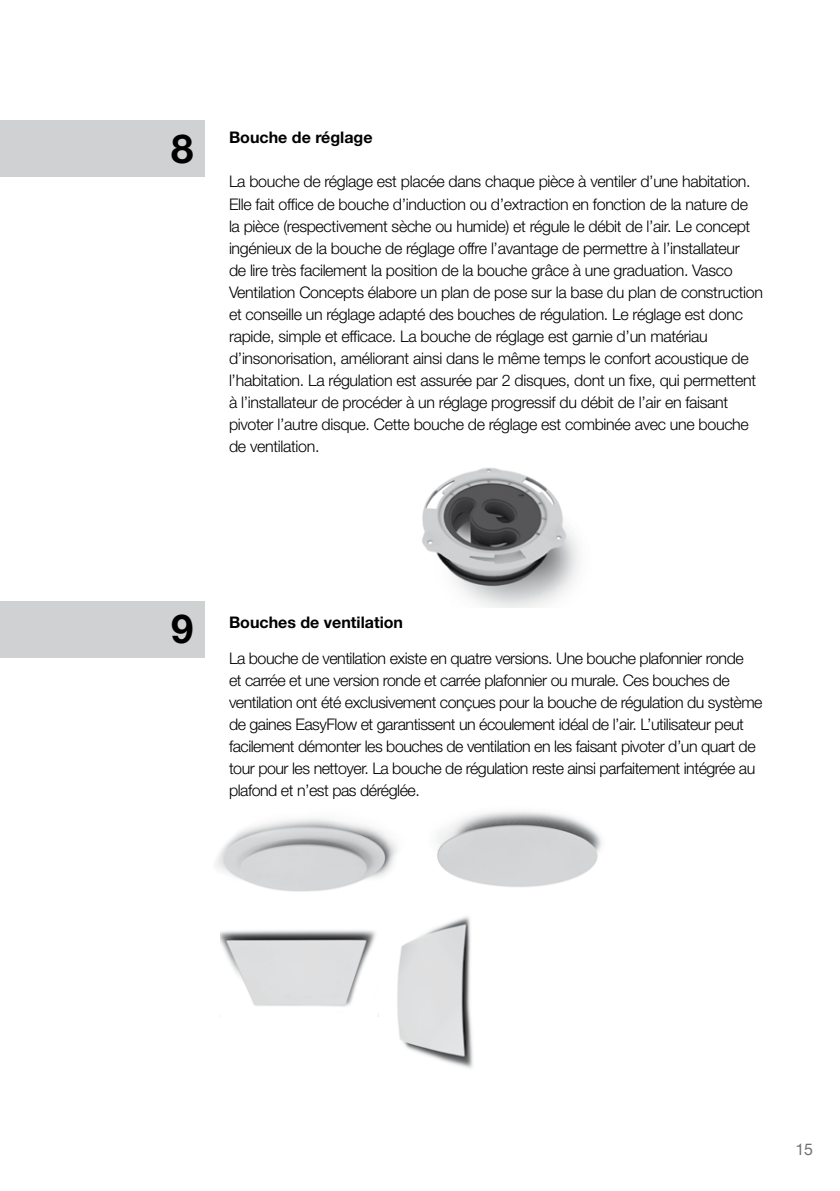
<style>
.page{position:relative;width:840px;height:1191px;background:#fff}
.page>*{position:absolute;margin:0;border:0;box-sizing:border-box;transform-origin:0 0}
.t1{font:700 40px "Helvetica Neue LT Std";color:#000}
.t2{font:300 16px/22px "Helvetica Neue LT Std";letter-spacing:-.02em;color:#000}
.t3{font:700 16px "Helvetica Neue LT Std";color:#000}
.t4{font:16px "Helvetica Neue";color:#707172}
</style>
<div class="page">
<div style="left:1px;top:120px;width:204px;height:57px;background:#d0d1d2"></div>
<div style="left:1px;top:600px;width:204px;height:57px;background:#d0d1d2"></div>
<img style="left:422px;top:468px;width:157px;height:140px">
<img style="left:437px;top:811px;width:165px;height:76px">
<img style="left:215px;top:818px;width:182px;height:74px">
<img style="left:220px;top:930px;width:156px;height:87px">
<img style="left:397px;top:916px;width:76px;height:152px">
<h1 class="t1" style="left:171px;top:124px;width:24px">8</h1>
<p class="t3" style="left:229px;top:128px;width:145px">Bouche de réglage</p>
<p class="t2" style="left:229px;top:170px;width:535px">La bouche de réglage est placée dans chaque pièce à ventiler d’une habitation.<br>Elle fait office de bouche d’induction ou d’extraction en fonction de la nature de la pièce (respectivement sèche ou humide) et régule le débit de l’air. Le concept ingénieux de la bouche de réglage offre l’avantage de permettre à l’installateur<br>de lire très facilement la position de la bouche grâce à une graduation. Vasco Ventilation Concepts élabore un plan de pose sur la base du plan de construction et conseille un réglage adapté des bouches de régulation. Le réglage est donc rapide, simple et efficace. La bouche de réglage est garnie d’un matériau d’insonorisation, améliorant ainsi dans le même temps le confort acoustique de l’habitation. La régulation est assurée par 2 disques, dont un fixe, qui permettent à l’installateur de procéder à un réglage progressif du débit de l’air en faisant pivoter l’autre disque. Cette bouche de réglage est combinée avec une bouche de ventilation.</p>
<h1 class="t1" style="left:171px;top:604px;width:24px">9</h1>
<p class="t3" style="left:229px;top:612px;width:175px">Bouches de ventilation</p>
<p class="t2" style="left:229px;top:646px;width:534px">La bouche de ventilation existe en quatre versions. Une bouche plafonnier ronde<br>et carrée et une version ronde et carrée plafonnier ou murale. Ces bouches de ventilation ont été exclusivement conçues pour la bouche de régulation du système de gaines EasyFlow et garantissent un écoulement idéal de l’air. L’utilisateur peut facilement démonter les bouches de ventilation en les faisant pivoter d’un quart de tour pour les nettoyer. La bouche de régulation reste ainsi parfaitement intégrée au plafond et n’est pas déréglée.</p>
<p class="t4" style="left:794px;top:1140px;width:19px">15</p>
</div>
